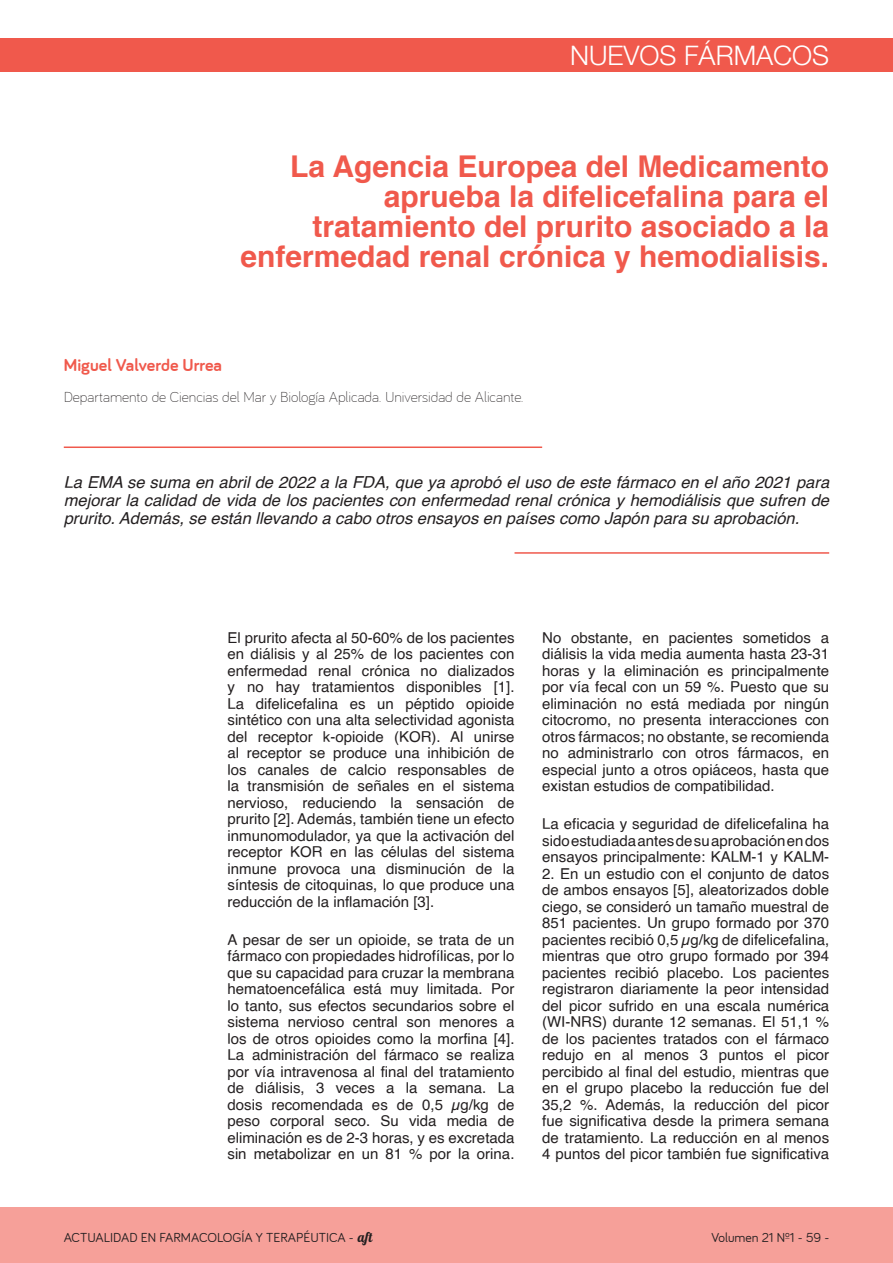
<style>
.page{position:relative;width:893px;height:1263px;background:#fff}
.page>*{position:absolute;margin:0;border:0;box-sizing:border-box;transform-origin:0 0}
.TÍTULO{font:700 30px/30px "Helvetica";color:#f0594c;text-align:right}
.ENCABEZADOS_1{font:300 27px "Helvetica Neue";color:#fff}
.ESTANDAR_2{font:700 18px "Bariol";color:#f0594c}
.PARRAFO_CURSIVA{font:italic 16.5px/18px "Helvetica";color:#231f20;text-align:justify}
.ESTANDAR_2-2{font:15px/16.5px "Helvetica";color:#231f20;text-align:justify}
.t1{font:300 15px "Bariol";color:#231f20}
.NUMERACIÓN{font:13.5px "Bariol";color:#231f20}
.s1{font-family:"Lobster 1.4"}
</style>
<div class="page">
<div style="left:0;top:1208px;width:893px;height:55px;background:#f6a099"></div>
<div style="left:0;top:38px;width:893px;height:33px;background:#f0594c"></div>
<hr style="left:514px;top:552px;width:315px;height:2px;background:#f0594c">
<hr style="left:64px;top:446px;width:478px;height:2px;background:#f0594c">
<p class="ENCABEZADOS_1" style="left:570px;top:39px;width:261px">NUEVOS FÁRMACOS</p>
<p class="TÍTULO" style="left:241px;top:152px;width:590px">La Agencia Europea del Medicamento aprueba la difelicefalina para el tratamiento del prurito asociado a la enfermedad renal crónica y hemodialisis.</p>
<p class="ESTANDAR_2" style="left:64px;top:355px;width:160px">Miguel Valverde Urrea</p>
<p class="t1" style="left:64px;top:389px;width:461px">Departamento de Ciencias del Mar y Biología Aplicada. Universidad de Alicante.</p>
<p class="PARRAFO_CURSIVA" style="left:64px;top:474px;width:767px">La EMA se suma en abril de 2022 a la FDA, que ya aprobó el uso de este fármaco en el año 2021 para mejorar la calidad de vida de los pacientes con enfermedad renal crónica y hemodiálisis que sufren de prurito. Además, se están llevando a cabo otros ensayos en países como Japón para su aprobación.</p>
<p class="ESTANDAR_2-2" style="left:227px;top:630px;width:289px">El prurito afecta al 50-60% de los pacientes en diálisis y al 25% de los pacientes con enfermedad renal crónica no dializados y no hay tratamientos disponibles [1].<br>La difelicefalina es un péptido opioide sintético con una alta selectividad agonista del receptor k-opioide (KOR). Al unirse al receptor se produce una inhibición de los canales de calcio responsables de la transmisión de señales en el sistema nervioso, reduciendo la sensación de prurito [2]. Además, también tiene un efecto inmunomodulador, ya que la activación del receptor KOR en las células del sistema inmune provoca una disminución de la síntesis de citoquinas, lo que produce una reducción de la inflamación [3].</p>
<p class="ESTANDAR_2-2" style="left:227px;top:931px;width:289px">A pesar de ser un opioide, se trata de un fármaco con propiedades hidrofílicas, por lo que su capacidad para cruzar la membrana hematoencefálica está muy limitada. Por lo tanto, sus efectos secundarios sobre el sistema nervioso central son menores a los de otros opioides como la morfina [4].<br>La administración del fármaco se realiza por vía intravenosa al final del tratamiento de diálisis, 3 veces a la semana. La dosis recomendada es de 0,5 µg/kg de peso corporal seco. Su vida media de eliminación es de 2-3 horas, y es excretada sin metabolizar en un 81 % por la orina.</p>
<p class="ESTANDAR_2-2" style="left:542px;top:630px;width:289px">No obstante, en pacientes sometidos a diálisis la vida media aumenta hasta 23-31 horas y la eliminación es principalmente por vía fecal con un 59 %. Puesto que su eliminación no está mediada por ningún citocromo, no presenta interacciones con otros fármacos; no obstante, se recomienda no administrarlo con otros fármacos, en especial junto a otros opiáceos, hasta que existan estudios de compatibilidad.</p>
<p class="ESTANDAR_2-2" style="left:542px;top:816px;width:289px">La eficacia y seguridad de difelicefalina ha sido estudiada antes de su aprobación en dos ensayos principalmente: KALM-1 y KALM-</p>
<p class="ESTANDAR_2-2" style="left:542px;top:865px;width:289px">2. En un estudio con el conjunto de datos de ambos ensayos [5], aleatorizados doble ciego, se consideró un tamaño muestral de 851 pacientes. Un grupo formado por 370 pacientes recibió 0,5 µg/kg de difelicefalina, mientras que otro grupo formado por 394 pacientes recibió placebo. Los pacientes registraron diariamente la peor intensidad del picor sufrido en una escala numérica (WI-NRS) durante 12 semanas. El 51,1 % de los pacientes tratados con el fármaco redujo en al menos 3 puntos el picor percibido al final del estudio, mientras que en el grupo placebo la reducción fue del 35,2 %. Además, la reducción del picor fue significativa desde la primera semana de tratamiento. La reducción en al menos 4 puntos del picor también fue significativa</p>
<p class="NUMERACIÓN" style="left:64px;top:1229px;width:310px">ACTUALIDAD EN FARMACOLOGÍA Y TERAPÉUTICA - <span class="s1">aft</span></p>
<p class="NUMERACIÓN" style="left:711px;top:1229px;width:119px">Volumen 21 Nº1 - 59 -</p>
</div>
